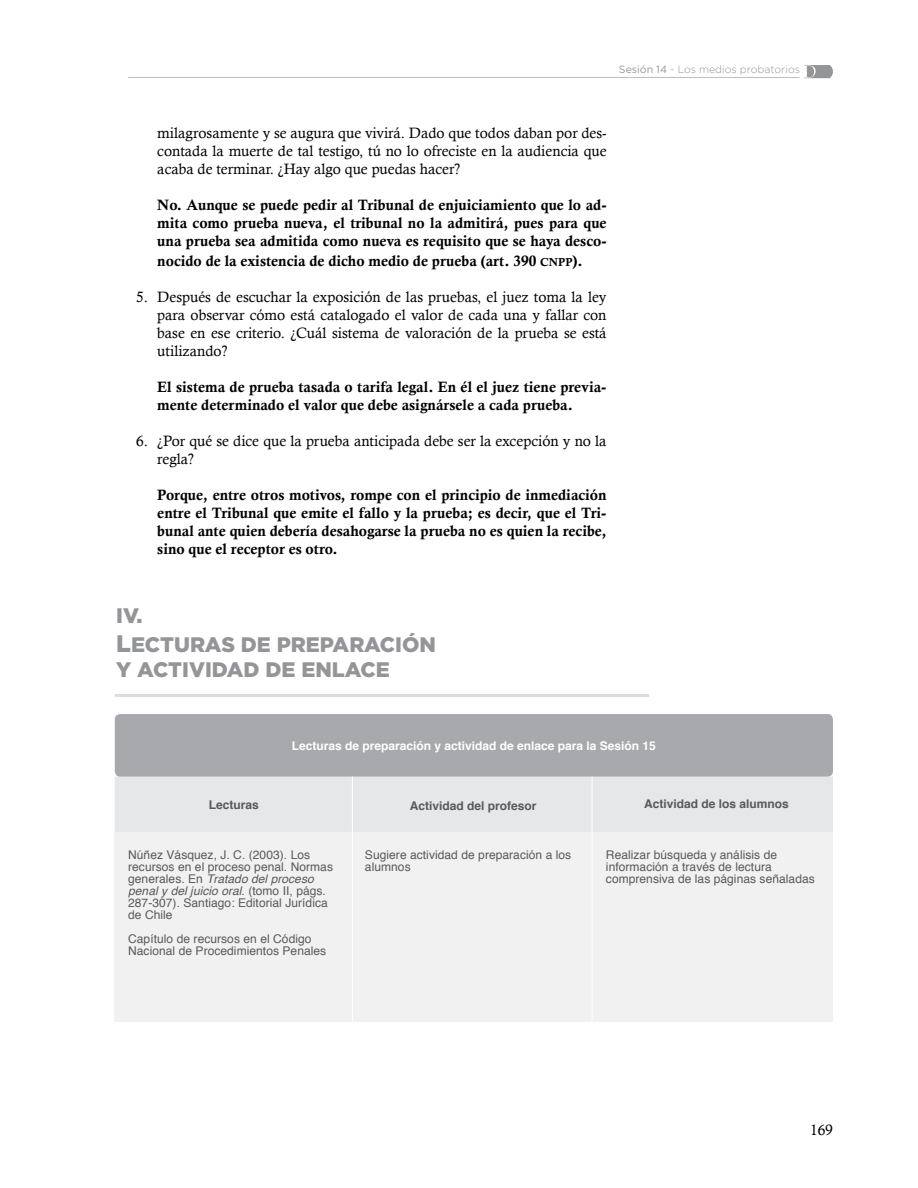
<style>
.page{position:relative;width:918px;height:1188px;background:#fff}
.page>*{position:absolute;margin:0;border:0;box-sizing:border-box;transform-origin:0 0}
.t1{font:900 21px/28.8px "Gotham";color:#939598}
.t2{font:15px/18px "Calis MT Bol";color:#000;text-align:justify}
.t3{font:15px/18px "Calisto";color:#000;text-align:justify}
.t4{font:12px/12px "Helvetica";letter-spacing:.005em;color:#58595b}
.t5{font:700 12px "Helvetica";color:#fff}
.t6{font:700 12px "Helvetica";color:#58595b}
.t7{font:300 10.5px "Gotham";color:#939598}
.s1{font-weight:400}
.s2{font-size:11.55px}
.s3{font-size:24px}
.s4{font-style:italic}
</style>
<div class="page">
<svg style="left:804px;top:65px;width:29px;height:13px"></svg>
<hr style="left:128px;top:77px;width:671px;height:1px;background:#bcbec0">
<hr style="left:115px;top:694px;width:534px;height:3px;background:#dcddde">
<div style="left:115px;top:832px;width:718px;height:189px;background:#f1f1f2"></div>
<div style="left:115px;top:777px;width:718px;height:55px;background:#e6e7e8"></div>
<div style="left:115px;top:714px;width:718px;height:63px;background:#a7a9ac;border-radius:5px"></div>
<hr style="left:352px;top:777px;width:1px;height:244px;background:#fff">
<hr style="left:592px;top:777px;width:1px;height:244px;background:#fff">
<p class="t7" style="left:619px;top:62px;width:182px"><span class="s1">Sesión 14</span> - Los medios probatorios</p>
<p class="t3" style="left:157px;top:124px;width:451px">milagrosamente y se augura que vivirá. Dado que todos daban por des&shy;contada la muerte de tal testigo, tú no lo ofreciste en la audiencia que acaba de terminar. ¿Hay algo que puedas hacer?</p>
<p class="t2" style="left:157px;top:196px;width:451px">No. Aunque se puede pedir al Tribunal de enjuiciamiento que lo ad&shy;mita como prueba nueva, el tribunal no la admitirá, pues para que una prueba sea admitida como nueva es requisito que se haya desco-</p>
<p class="t2" style="left:157px;top:252px;width:427px">nocido de la existencia de dicho medio de prueba (art. 390 <span class="s2">cnpp</span>).</p>
<p class="t3" style="left:157px;top:288px;width:451px;text-indent:-21px">5. Después de escuchar la exposición de las pruebas, el juez toma la ley para observar cómo está catalogado el valor de cada una y fallar con base en ese criterio. ¿Cuál sistema de valoración de la prueba se está utilizando?</p>
<p class="t2" style="left:157px;top:378px;width:451px">El sistema de prueba tasada o tarifa legal. En él el juez tiene previa&shy;mente determinado el valor que debe asignársele a cada prueba.</p>
<p class="t3" style="left:157px;top:432px;width:451px;text-indent:-21px">6. ¿Por qué se dice que la prueba anticipada debe ser la excepción y no la regla?</p>
<p class="t2" style="left:157px;top:486px;width:451px">Porque, entre otros motivos, rompe con el principio de inmediación entre el Tribunal que emite el fallo y la prueba; es decir, que el Tri&shy;bunal ante quien debería desahogarse la prueba no es quien la recibe, sino que el receptor es otro.</p>
<h1 class="t1" style="left:116px;top:601px;width:319px">IV.<br><span class="s3">L</span>ECTURAS DE PREPARACIÓN</h1>
<h1 class="t1" style="left:116px;top:655px;width:78px">Y ACTIVID</h1>
<h1 class="t1" style="left:227px;top:655px;width:149px">AD DE ENLACE</h1>
<p class="t5" style="left:292px;top:736px;width:366px">Lecturas de preparación y actividad de enlace para la Sesión 15</p>
<p class="t6" style="left:209px;top:795px;width:52px">Lecturas</p>
<p class="t6" style="left:410px;top:796px;width:128px">Actividad del profesor</p>
<p class="t6" style="left:644px;top:794px;width:146px">Actividad de los alumnos</p>
<p class="t4" style="left:128px;top:849px;width:206px">Núñez Vásquez, J. C. (2003). Los recursos en el proceso penal. Normas generales. En <span class="s4">Tratado del proceso penal y del juicio oral</span>. (tomo II, págs.<br>287-307). Santiago: Editorial Jurídica de Chile</p>
<p class="t4" style="left:128px;top:933px;width:200px">Capítulo de recursos en el Código<br>Nacional de Procedimientos Penales</p>
<p class="t4" style="left:365px;top:849px;width:208px">Sugiere actividad de preparación a los alumnos</p>
<p class="t4" style="left:606px;top:849px;width:210px">Realizar búsqueda y análisis de información a través de lectura comprensiva de las páginas señaladas</p>
<p class="t3" style="left:810px;top:1121px;width:24px">169</p>
</div>
